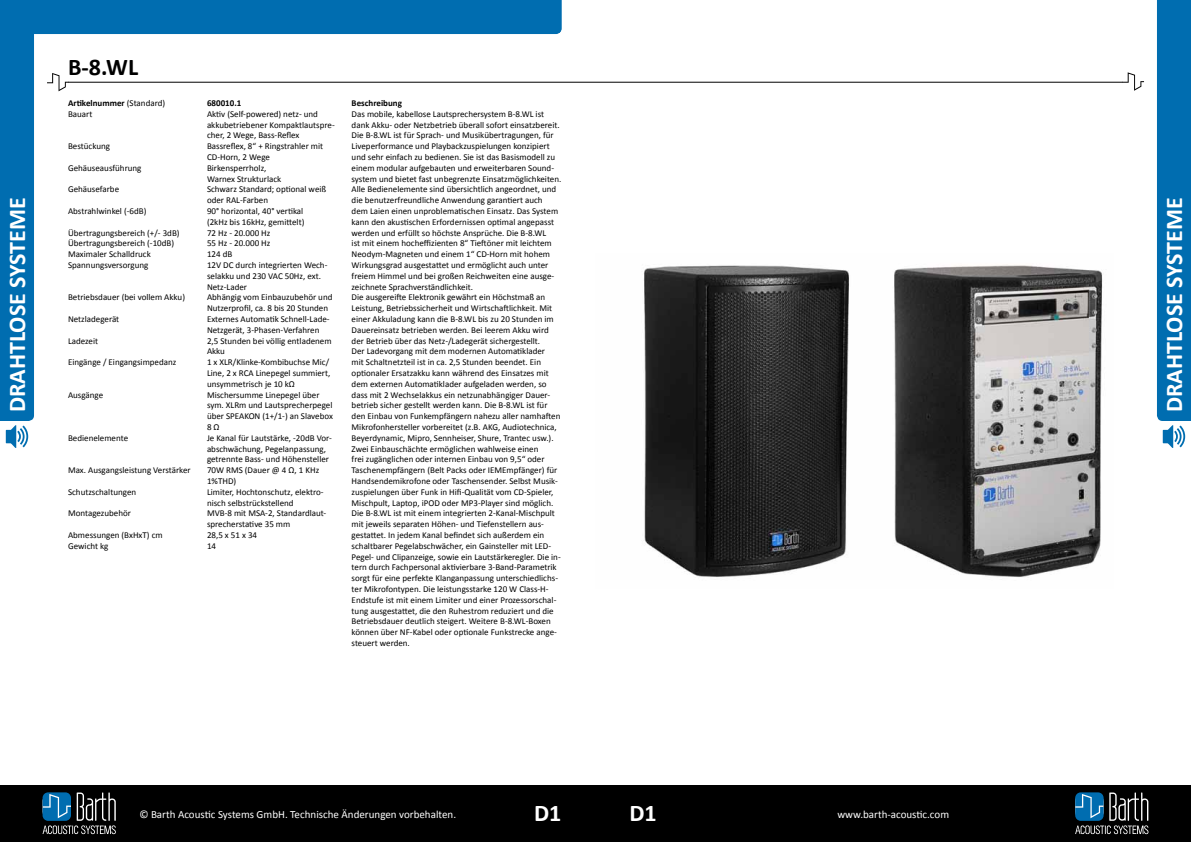
<style>
.page{position:relative;width:1191px;height:842px;background:#fff}
.page>*{position:absolute;margin:0;border:0;box-sizing:border-box;transform-origin:0 0}
.t1{font:700 24px "Calibri";color:#fff}
.t2{font:700 24px "Calibri";color:#000}
.t3{font:11px "Calibri";color:#fff}
.t4{font:9px/10.8px "Calibri";color:#000}
.t5{font:700 9px "Calibri";color:#000}
.s1{font-weight:700}
</style>
<div class="page">
<div style="left:0;top:785px;width:1191px;height:57px;background:#000"></div>
<svg style="left:1075px;top:792px;width:73px;height:42px"></svg>
<div style="left:1157px;top:0;width:34px;height:448px;background:#006db0"></div>
<svg style="left:43px;top:792px;width:73px;height:42px"></svg>
<svg style="left:1122px;top:72px;width:22px;height:19px"></svg>
<hr style="left:68px;top:82px;width:1055px;height:1px;background:#000">
<svg style="left:0;top:0;width:561px;height:448px"></svg>
<img style="left:644px;top:265px;width:205px;height:312px">
<img style="left:894px;top:264px;width:209px;height:313px">
<h1 class="t2" style="left:68px;top:57px;width:72px">B-8.WL</h1>
<p class="t4" style="left:68px;top:98px;width:99px"><span class="s1">Artikelnummer</span> (Standard)<br>Bauart</p>
<p class="t4" style="left:68px;top:142px;width:44px">Bestückung</p>
<p class="t4" style="left:68px;top:163px;width:75px">Gehäuseausführung</p>
<p class="t4" style="left:68px;top:185px;width:53px">Gehäusefarbe</p>
<p class="t4" style="left:68px;top:206px;width:80px">Abstrahlwinkel (-6dB)</p>
<p class="t4" style="left:68px;top:228px;width:113px">Übertragungsbereich (+/- 3dB)<br>Übertragungsbereich (-10dB)<br>Maximaler Schalldruck<br>Spannungsversorgung</p>
<p class="t4" style="left:68px;top:293px;width:118px">Betriebsdauer (bei vollem Akku)</p>
<p class="t4" style="left:68px;top:314px;width:53px">Netzladegerät</p>
<p class="t4" style="left:68px;top:336px;width:32px">Ladezeit</p>
<p class="t4" style="left:68px;top:358px;width:110px">Eingänge / Eingangsimpedanz</p>
<p class="t4" style="left:68px;top:390px;width:37px">Ausgänge</p>
<p class="t4" style="left:68px;top:433px;width:62px">Bedienelemente</p>
<p class="t4" style="left:68px;top:466px;width:124px">Max. Ausgangsleistung Verstärker</p>
<p class="t4" style="left:68px;top:487px;width:70px">Schutzschaltungen</p>
<p class="t4" style="left:68px;top:509px;width:64px">Montagezubehör</p>
<p class="t4" style="left:68px;top:530px;width:96px">Abmessungen (BxHxT) cm<br>Gewicht kg</p>
<p class="t5" style="left:351px;top:99px;width:52px">Beschreibung</p>
<p class="t4" style="left:351px;top:109px;width:211px">Das mobile, kabellose Lautsprechersystem B-8.WL ist dank Akku- oder Netzbetrieb überall sofort einsatzbereit.<br>Die B-8.WL ist für Sprach- und Musikübertragungen, für Liveperformance und Playbackzuspielungen konzipiert und sehr einfach zu bedienen. Sie ist das Basismodell zu einem modular aufgebauten und erweiterbaren Sound&shy;system und bietet fast unbegrenzte Einsatzmöglichkeiten.<br>Alle Bedienelemente sind übersichtlich angeordnet, und die benutzerfreundliche Anwendung garantiert auch<br>dem Laien einen unproblematischen Einsatz. Das System kann den akustischen Erfordernissen optimal angepasst werden und erfüllt so höchste Ansprüche. Die B-8.WL<br>ist mit einem hocheffizienten 8“ Tieftöner mit leichtem Neodym-Magneten und einem 1“ CD-Horn mit hohem Wirkungsgrad ausgestattet und ermöglicht auch unter freiem Himmel und bei großen Reichweiten eine ausge&shy;zeichnete Sprachverständlichkeit.<br>Die ausgereifte Elektronik gewährt ein Höchstmaß an Leistung, Betriebssicherheit und Wirtschaftlichkeit. Mit einer Akkuladung kann die B-8.WL bis zu 20 Stunden im Dauereinsatz betrieben werden. Bei leerem Akku wird der Betrieb über das Netz-/Ladegerät sichergestellt.<br>Der Ladevorgang mit dem modernen Automatiklader<br>mit Schaltnetzteil ist in ca. 2,5 Stunden beendet. Ein optionaler Ersatzakku kann während des Einsatzes mit dem externen Automatiklader aufgeladen werden, so dass mit 2 Wechselakkus ein netzunabhängiger Dauer&shy;betrieb sicher gestellt werden kann. Die B-8.WL ist für den Einbau von Funkempfängern nahezu aller namhaften Mikrofonhersteller vorbereitet (z.B. AKG, Audiotechnica, Beyerdynamic, Mipro, Sennheiser, Shure, Trantec usw.).<br>Zwei Einbauschächte ermöglichen wahlweise einen<br>frei zugänglichen oder internen Einbau von 9,5“ oder Taschenempfängern (Belt Packs oder IEMEmpfänger) für Handsendemikrofone oder Taschensender. Selbst Musik&shy;zuspielungen über Funk in Hifi-Qualität vom CD-Spieler, Mischpult, Laptop, iPOD oder MP3-Player sind möglich.<br>Die B-8.WL ist mit einem integrierten 2-Kanal-Mischpult mit jeweils separaten Höhen- und Tiefenstellern aus&shy;gestattet. In jedem Kanal befindet sich außerdem ein schaltbarer Pegelabschwächer, ein Gainsteller mit LED-Pegel- und Clipanzeige, sowie ein Lautstärkeregler. Die in&shy;tern durch Fachpersonal aktivierbare 3-Band-Parametrik sorgt für eine perfekte Klanganpassung unterschiedlichs&shy;ter Mikrofontypen. Die leistungsstarke 120 W Class-H-Endstufe ist mit einem Limiter und einer Prozessorschal&shy;tung ausgestattet, die den Ruhestrom reduziert und die Betriebsdauer deutlich steigert. Weitere B-8.WL-Boxen können über NF-Kabel oder optionale Funkstrecke ange&shy;steuert werden.</p>
<p class="t5" style="left:207px;top:99px;width:36px">680010.1</p>
<p class="t4" style="left:207px;top:109px;width:129px">Aktiv (Self-powered) netz- und akkubetriebener Kompaktlautspre&shy;cher, 2 Wege, Bass-Reflex<br>Bassreflex, 8“ + Ringstrahler mit<br>CD-Horn, 2 Wege<br>Birkensperrholz,<br>Warnex Strukturlack<br>Schwarz Standard; optional weiß oder RAL-Farben<br>90° horizontal, 40° vertikal<br>(2kHz bis 16kHz, gemittelt)<br>72 Hz - 20.000 Hz<br>55 Hz - 20.000 Hz<br>124 dB<br>12V DC durch integrierten Wech&shy;selakku und 230 VAC 50Hz, ext.<br>Netz-Lader<br>Abhängig vom Einbauzubehör und<br>Nutzerprofil, ca. 8 bis 20 Stunden<br>Externes Automatik Schnell-Lade-<br>Netzgerät, 3-Phasen-Verfahren<br>2,5 Stunden bei völlig entladenem<br>Akku<br>1 x XLR/Klinke-Kombibuchse Mic/<br>Line, 2 x RCA Linepegel summiert, unsymmetrisch je 10 kΩ<br>Mischersumme Linepegel über sym. XLRm und Lautsprecherpegel über SPEAKON (1+/1-) an Slavebox<br>8 Ω<br>Je Kanal für Lautstärke, -20dB Vor&shy;abschwächung, Pegelanpassung, getrennte Bass- und Höhensteller<br>70W RMS (Dauer @ 4 Ω, 1 KHz<br>1%THD)<br>Limiter, Hochtonschutz, elektro&shy;nisch selbstrückstellend<br>MVB-8 mit MSA-2, Standardlaut&shy;sprecherstative 35 mm<br>28,5 x 51 x 34<br>14</p>
<h1 class="t1" style="left:7px;top:412px;width:217px;rotate:-90deg">DRAHTLOSE SYSTEME</h1>
<h1 class="t1" style="left:1164px;top:412px;width:217px;rotate:-90deg">DRAHTLOSE SYSTEME</h1>
<h1 class="t1" style="left:534px;top:803px;width:29px">D1</h1>
<h1 class="t1" style="left:629px;top:803px;width:29px">D1</h1>
<p class="t3" style="left:139px;top:810px;width:318px">© Barth Acoustic Systems GmbH. Technische Änderungen vorbehalten.</p>
<p class="t3" style="left:837px;top:810px;width:113px">www.barth-acoustic.com</p>
</div>
